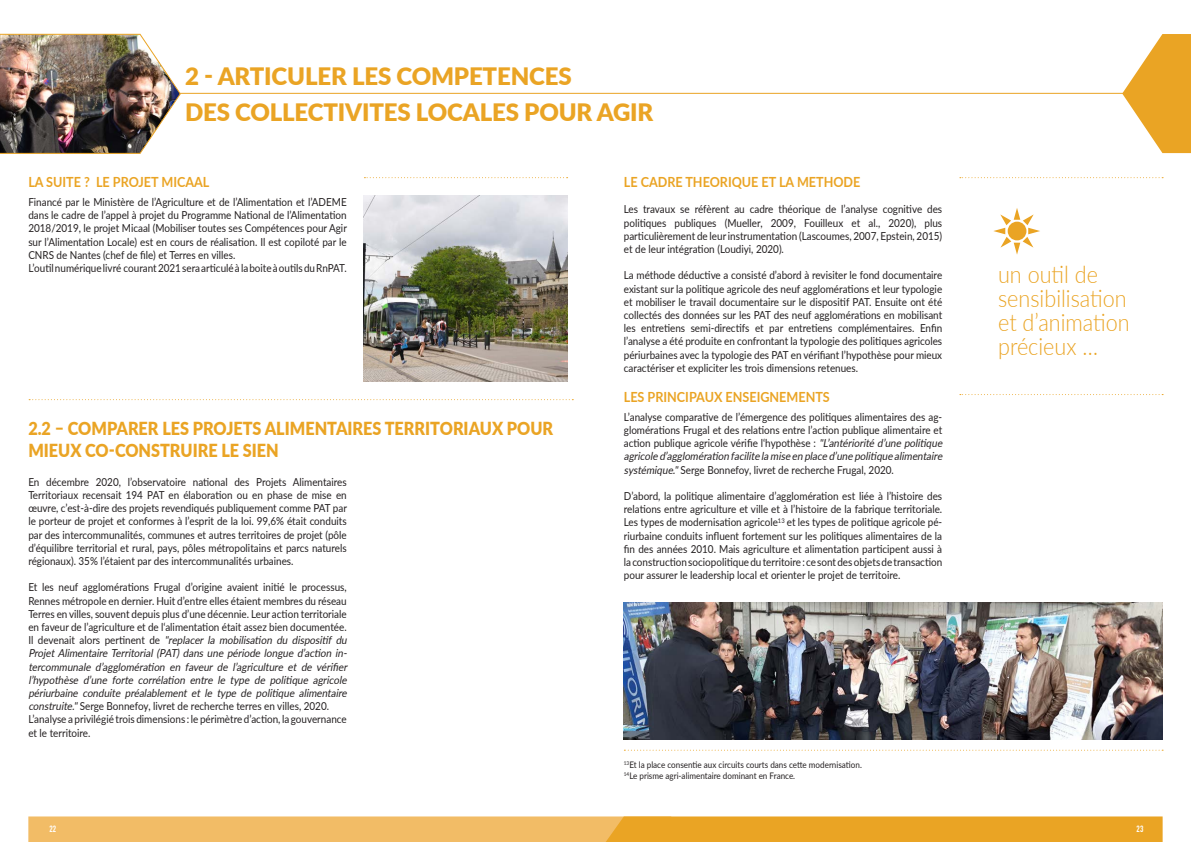
<style>
.page{position:relative;width:1191px;height:842px;background:#fff}
.page>*{position:absolute;margin:0;border:0;box-sizing:border-box;transform-origin:0 0}
.t1{font:900 24px "Lato";letter-spacing:-.005em;color:#eaa424}
.t2{font:300 24px "Lato";color:#eaa424;scale:.9 1}
.t3{font:900 18px/21.6px "Lato";color:#eaa424;scale:.9 1}
.t4{font:700 14px "Lato";color:#eaa424;scale:.9 1}
.t5{font:11px/13.2px "Lato";color:#231f20;text-align:justify;scale:.9 1}
.t6{font:italic 11px/13.2px "Lato";color:#231f20;text-align:justify;scale:.9 1}
.t7{font:9px "Lato";color:#231f20;scale:.9 1}
.t8{font:700 9px "DIN Condensed";color:#fff}
.s1{font-style:normal}
.s2{font-style:italic}
</style>
<div class="page">
<svg style="left:28px;top:816px;width:1134px;height:26px;background:#eeb249"></svg>
<hr style="left:176px;top:93px;width:979px;height:1px;background:#eaa424">
<svg style="left:1122px;top:34px;width:69px;height:119px"></svg>
<svg style="left:29px;top:399px;width:544px;height:1px"></svg>
<svg style="left:624px;top:750px;width:539px;height:1px"></svg>
<img style="left:624px;top:602px;width:538px;height:137px">
<svg style="left:993px;top:208px;width:47px;height:47px"></svg>
<img style="left:364px;top:196px;width:203px;height:186px">
<svg style="left:960px;top:177px;width:203px;height:1px"></svg>
<svg style="left:960px;top:394px;width:203px;height:1px"></svg>
<svg style="left:364px;top:177px;width:203px;height:1px"></svg>
<img style="left:0;top:33px;width:181px;height:121px">
<p class="t1" style="left:185px;top:59px;width:388px">2 - ARTICULER LES COMPETENCES</p>
<p class="t1" style="left:185px;top:95px;width:470px">DES COLLECTIVITES LOCALES POUR AGIR</p>
<p class="t4" style="left:28px;top:172px;width:203px">LA SUITE ? LE PROJET MICAAL</p>
<p class="t5" style="left:28px;top:195px;width:355px">Financé par le Ministère de l’Agriculture et de l’Alimentation et l’ADEME dans le cadre de l’appel à projet du Programme National de l’Alimentation 2018/2019, le projet Micaal (Mobiliser toutes ses Compétences pour Agir sur l’Alimentation Locale) est en cours de réalisation. Il est copiloté par le CNRS de Nantes (chef de file) et Terres en villes.</p>
<p class="t5" style="left:28px;top:261px;width:355px">L’outil numérique livré courant 2021 sera articulé à la boite à outils du RnPAT.</p>
<p class="t3" style="left:28px;top:417px;width:585px">2.2 – COMPARER LES PROJETS ALIMENTAIRES TERRITORIAUX POUR<br>MIEUX CO-CONSTRUIRE LE SIEN</p>
<p class="t5" style="left:28px;top:475px;width:355px">En décembre 2020, l’observatoire national des Projets Alimentaires</p>
<p class="t5" style="left:28px;top:488px;width:355px">Territoriaux recensait 194 PAT en élaboration ou en phase de mise en œuvre, c’est-à-dire des projets revendiqués publiquement comme PAT par le porteur de projet et conformes à l’esprit de la loi. 99,6% était conduits par des intercommunalités, communes et autres territoires de projet (pôle</p>
<p class="t5" style="left:28px;top:541px;width:355px">d’équilibre territorial et rural, pays, pôles métropolitains et parcs naturels</p>
<p class="t5" style="left:28px;top:554px;width:296px">régionaux). 35% l’étaient par des intercommunalités urbaines.</p>
<p class="t5" style="left:28px;top:580px;width:355px">Et les neuf agglomérations Frugal d’origine avaient initié le processus,<br>Rennes métropole en dernier. Huit d’entre elles étaient membres du réseau</p>
<p class="t5" style="left:28px;top:607px;width:355px">Terres en villes, souvent depuis plus d’une décennie. Leur action territoriale</p>
<p class="t5" style="left:28px;top:620px;width:355px">en faveur de l’agriculture et de l‘alimentation était assez bien documentée.</p>
<p class="t6" style="left:28px;top:633px;width:358px"><span class="s1">I l d e v e n a i t a l o r s p e rti n e n t d e</span> "replacer la mobilisation du dispositif du Projet Alimentaire Territorial (PAT) dans une période longue d’action in&shy;tercommunale d’agglomération en faveur de l’agriculture et de vérifier l’hypothèse d’une forte corrélation entre le type de politique agricole</p>
<p class="t6" style="left:28px;top:686px;width:358px">périurbaine conduite préalablement et le type de politique alimentaire construite."<span class="s1">Serge Bonnefoy, livret de recherche terres en villes, 2020.</span></p>
<p class="t5" style="left:28px;top:712px;width:355px">L’analyse a privilégié trois dimensions : le périmètre d’action, la gouvernance</p>
<p class="t5" style="left:28px;top:725px;width:71px">et le territoire.</p>
<p class="t4" style="left:624px;top:172px;width:264px">LE CADRE THEORIQUE ET LA METHODE</p>
<p class="t5" style="left:624px;top:202px;width:355px">Les travaux se réfèrent au cadre théorique de l’analyse cognitive des</p>
<p class="t5" style="left:624px;top:216px;width:355px">politiques publiques (Mueller, 2009, Fouilleux et al., 2020), plus</p>
<p class="t5" style="left:624px;top:229px;width:355px">particulièrement de leur instrumentation (Lascoumes, 2007, Epstein, 2015)</p>
<p class="t5" style="left:624px;top:242px;width:179px">et de leur intégration (Loudiyi, 2020).</p>
<p class="t5" style="left:624px;top:268px;width:355px">La méthode déductive a consisté d’abord à revisiter le fond documentaire</p>
<p class="t5" style="left:624px;top:282px;width:355px">existant sur la politique agricole des neuf agglomérations et leur typologie</p>
<p class="t5" style="left:624px;top:295px;width:355px">et mobiliser le travail documentaire sur le dispositif PAT. Ensuite ont été</p>
<p class="t5" style="left:624px;top:308px;width:355px">collectés des données sur les PAT des neuf agglomérations en mobilisant</p>
<p class="t5" style="left:624px;top:321px;width:355px">les entretiens semi-directifs et par entretiens complémentaires. Enfin</p>
<p class="t5" style="left:624px;top:334px;width:355px">l’analyse a été produite en confrontant la typologie des politiques agricoles</p>
<p class="t5" style="left:624px;top:348px;width:355px">périurbaines avec la typologie des PAT en vérifiant l’hypothèse pour mieux</p>
<p class="t5" style="left:624px;top:361px;width:262px">caractériser et expliciter les trois dimensions retenues.</p>
<p class="t4" style="left:624px;top:386px;width:230px">LES PRINCIPAUX ENSEIGNEMENTS</p>
<p class="t5" style="left:624px;top:410px;width:358px;text-align:left">L’analyse comparative de l’émergence des politiques alimentaires des ag&shy;glomérations Frugal et des relations entre l’action publique alimentaire et action publique agricole vérifie l‘hypothèse : <span class="s2">"L’antériorité d’une politique</span></p>
<p class="t6" style="left:624px;top:449px;width:358px">agricole d’agglomération facilite la mise en place d’une politique alimentaire</p>
<p class="t5" style="left:624px;top:462px;width:302px"><span class="s2">systémique."</span>Serge Bonnefoy, livret de recherche Frugal, 2020.</p>
<p class="t5" style="left:624px;top:489px;width:355px">D’abord, la politique alimentaire d’agglomération est liée à l’histoire des relations entre agriculture et ville et à l’histoire de la fabrique territoriale.<br>Les types de modernisation agricole<sup>13</sup> et les types de politique agricole pé&shy;riurbaine conduits influent fortement sur les politiques alimentaires de la</p>
<p class="t5" style="left:624px;top:542px;width:355px">fin des années 2010. Mais agriculture et alimentation participent aussi à</p>
<p class="t5" style="left:624px;top:555px;width:355px">la construction sociopolitique du territoire : ce sont des objets de transaction</p>
<p class="t5" style="left:624px;top:568px;width:309px">pour assurer le leadership local et orienter le projet de territoire.</p>
<p class="t7" style="left:624px;top:758px;width:266px"><sup>13</sup>Et la place consentie aux circuits courts dans cette modernisation.</p>
<p class="t7" style="left:624px;top:769px;width:192px"><sup>14</sup>Le prisme agri-alimentaire dominant en France.</p>
<p class="t2" style="left:998px;top:258px;width:112px">un outil de</p>
<p class="t2" style="left:998px;top:282px;width:144px">sensibilisation</p>
<p class="t2" style="left:998px;top:306px;width:148px">et d’animation</p>
<p class="t2" style="left:998px;top:330px;width:113px">précieux …</p>
<p class="t8" style="left:50px;top:822px;width:8px">22</p>
<p class="t8" style="left:1136px;top:822px;width:8px">23</p>
</div>
